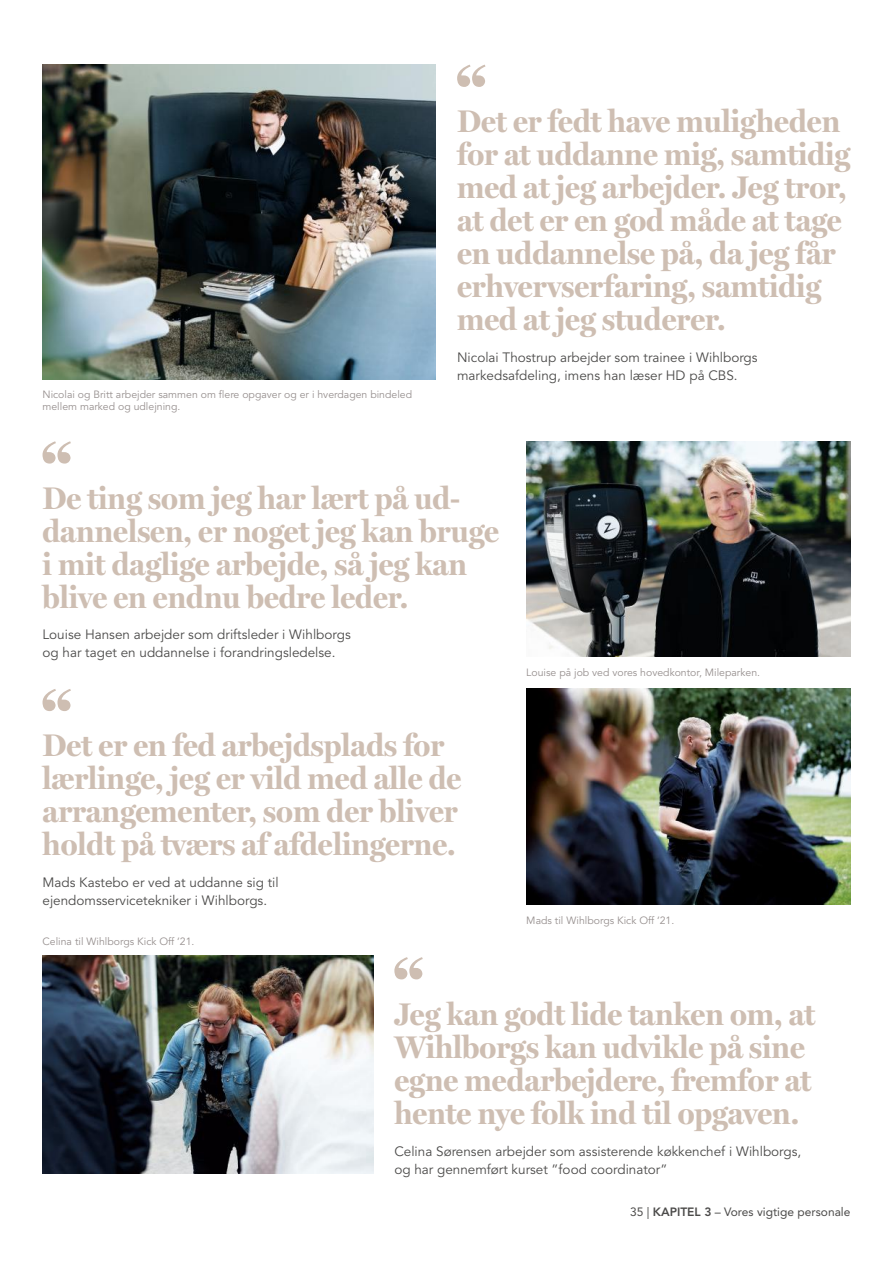
<style>
.page{position:relative;width:893px;height:1263px;background:#fff}
.page>*{position:absolute;margin:0;border:0;box-sizing:border-box;transform-origin:0 0}
.t1{font:700 31.5px/33px "Miller Display";color:#cebeb2}
.t2{font:13.5px/18px "Avenir LT Std";color:#4c4b4a}
.t3{font:12px "Avenir LT Std";color:#4c4b4a}
.t4{font:10.5px/12px "Avenir LT Std";color:#97908f}
.s1{font-weight:800}
</style>
<div class="page">
<img style="left:43px;top:65px;width:393px;height:314px">
<img style="left:43px;top:955px;width:330px;height:219px">
<svg style="left:457px;top:65px;width:28px;height:22px"></svg>
<img style="left:526px;top:441px;width:324px;height:216px">
<svg style="left:43px;top:441px;width:28px;height:23px"></svg>
<svg style="left:394px;top:957px;width:29px;height:22px"></svg>
<svg style="left:43px;top:689px;width:28px;height:22px"></svg>
<img style="left:526px;top:689px;width:324px;height:216px">
<p class="t1" style="left:457px;top:106px;width:395px">Det er fedt have muligheden for at uddanne mig, samtidig med at jeg arbejder. Jeg tror, at det er en god måde at tage en uddannelse på, da jeg får erhvervserfaring, samtidig med at jeg studerer.</p>
<p class="t4" style="left:43px;top:389px;width:371px">Nicolai og Britt arbejder sammen om flere opgaver og er i hverdagen bindeled mellem marked og udlejning.</p>
<p class="t2" style="left:457px;top:348px;width:302px">Nicolai Thostrup arbejder som trainee i Wihlborgs markedsafdeling, imens han læser HD på CBS.</p>
<p class="t1" style="left:43px;top:482px;width:458px">De ting som jeg har lært på ud&shy;dannelsen, er noget jeg kan bruge i mit daglige arbejde, så jeg kan blive en endnu bedre leder.</p>
<p class="t2" style="left:43px;top:626px;width:310px">Louise Hansen arbejder som driftsleder i Wihlborgs og har taget en uddannelse i forandringsledelse.</p>
<p class="t1" style="left:43px;top:730px;width:420px">Det er en fed arbejdsplads for lærlinge, jeg er vild med alle de arrangementer, som der bliver holdt på tværs af afdelingerne.</p>
<p class="t2" style="left:43px;top:874px;width:238px">Mads Kastebo er ved at uddanne sig til ejendomsservicetekniker i Wihlborgs.</p>
<p class="t4" style="left:43px;top:935px;width:153px">Celina til Wihlborgs Kick Off ’21.</p>
<p class="t4" style="left:526px;top:666px;width:235px">Louise på job ved vores hovedkontor, Mileparken.</p>
<p class="t4" style="left:526px;top:914px;width:150px">Mads til Wihlborgs Kick Off ’21.</p>
<p class="t1" style="left:394px;top:999px;width:422px">Jeg kan godt lide tanken om, at<br>Wihlborgs kan udvikle på sine egne medarbejdere, fremfor at hente nye folk ind til opgaven.</p>
<p class="t2" style="left:394px;top:1142px;width:408px">Celina Sørensen arbejder som assisterende køkkenchef i Wihlborgs, og har gennemført kurset ”food coordinator”</p>
<p class="t3" style="left:630px;top:1205px;width:222px">35 | <span class="s1">KAPITEL 3</span> – Vores vigtige personale</p>
</div>
